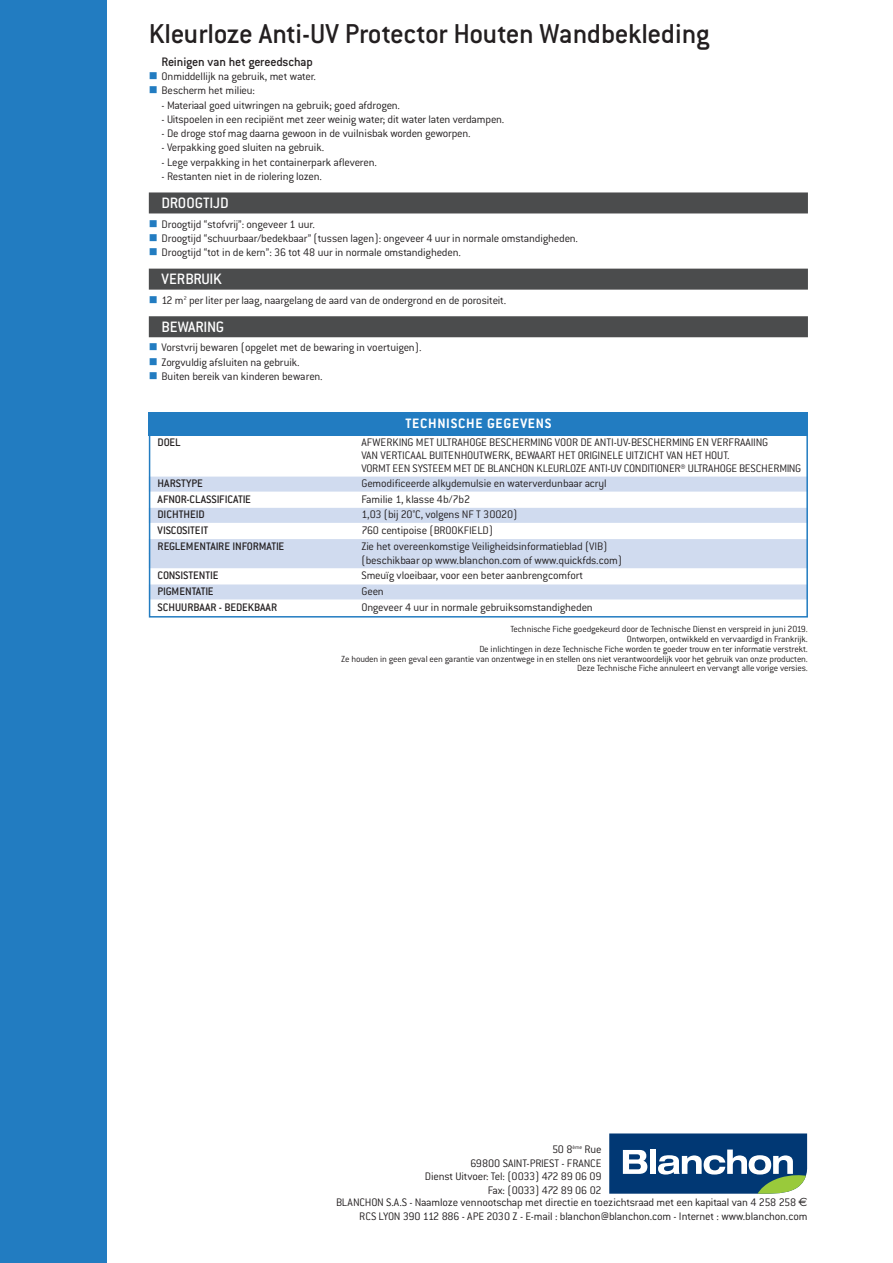
<style>
.page{position:relative;width:893px;height:1263px;background:#fff}
.page>*{position:absolute;margin:0;border:0;box-sizing:border-box;transform-origin:0 0}
.t1{font:500 30px "Conduit ITC";letter-spacing:-.015em;color:#231f20}
.t2{font:500 16.5px "Conduit ITC";letter-spacing:-.015em;color:#fff}
.t3{font:700 15px "Conduit ITC";letter-spacing:.05em;color:#fff}
.t4{font:500 13.5px "Conduit ITC";letter-spacing:-.015em;color:#231f20}
.t5{font:300 12px/14.2px "Conduit ITC";letter-spacing:-.015em;color:#231f20}
.t6{font:500 12px "Conduit ITC";color:#231f20}
.t7{font:500 12px "Conduit ITC";letter-spacing:-.02em;color:#231f20}
.t8{font:300 9.75px/9.8px "Conduit ITC";letter-spacing:-.015em;color:#231f20;text-align:right}
.s1{font-family:"Euro Sans";font-weight:400}
</style>
<div class="page">
<div style="left:0;top:0;width:106px;height:1263px;background:#227cc1"></div>
<svg style="left:609px;top:1133px;width:198px;height:61px"></svg>
<div style="left:149px;top:412px;width:659px;height:23px;background:#227cc1"></div>
<div style="left:149px;top:477px;width:659px;height:15px;background:#d0dbef"></div>
<div style="left:149px;top:508px;width:659px;height:15px;background:#d0dbef"></div>
<div style="left:149px;top:539px;width:659px;height:15px;background:#d0dbef"></div>
<div style="left:149px;top:553px;width:659px;height:15px;background:#d0dbef"></div>
<div style="left:149px;top:584px;width:659px;height:15px;background:#d0dbef"></div>
<div style="left:149px;top:412px;width:659px;height:205px;border:2px solid #227cc1"></div>
<div style="left:149px;top:192px;width:659px;height:21px;background:#4b4c4d"></div>
<div style="left:149px;top:269px;width:659px;height:21px;background:#4b4c4d"></div>
<div style="left:149px;top:316px;width:659px;height:21px;background:#4b4c4d"></div>
<h1 class="t1" style="left:149px;top:24px;width:562px">Kleurloze Anti-UV Protector Houten Wandbekleding</h1>
<p class="t4" style="left:162px;top:57px;width:153px">Reinigen van het gereedschap</p>
<p class="t5" style="left:162px;top:71px;width:156px">Onmiddellijk na gebruik, met water.<br>Bescherm het milieu:</p>
<p class="t5" style="left:162px;top:99px;width:240px">- Materiaal goed uitwringen na gebruik; goed afdrogen.</p>
<p class="t5" style="left:162px;top:113px;width:344px">- Uitspoelen in een recipiënt met zeer weinig water; dit water laten verdampen.</p>
<p class="t5" style="left:162px;top:128px;width:311px">- De droge stof mag daarna gewoon in de vuilnisbak worden geworpen.</p>
<p class="t5" style="left:162px;top:142px;width:164px">- Verpakking goed sluiten na gebruik.</p>
<p class="t5" style="left:162px;top:156px;width:217px">- Lege verpakking in het containerpark afleveren.</p>
<p class="t5" style="left:162px;top:170px;width:162px">- Restanten niet in de riolering lozen.</p>
<h2 class="t2" style="left:162px;top:198px;width:69px">DROOGTIJD</h2>
<p class="t5" style="left:162px;top:218px;width:418px">Droogtijd “stofvrij”: ongeveer 1 uur.<br>Droogtijd “schuurbaar/bedekbaar” (tussen lagen): ongeveer 4 uur in normale omstandigheden.<br>Droogtijd “tot in de kern”: 36 tot 48 uur in normale omstandigheden.</p>
<h2 class="t2" style="left:162px;top:274px;width:62px">VERBRUIK</h2>
<p class="t5" style="left:162px;top:294px;width:346px">12 m<sup>2</sup> per liter per laag, naargelang de aard van de ondergrond en de porositeit.</p>
<h2 class="t2" style="left:162px;top:322px;width:64px">BEWARING</h2>
<p class="t5" style="left:162px;top:342px;width:261px">Vorstvrij bewaren (opgelet met de bewaring in voertuigen).<br>Zorgvuldig afsluiten na gebruik.<br>Buiten bereik van kinderen bewaren.</p>
<p class="t3" style="left:405px;top:419px;width:148px">TECHNISCHE GEGEVENS</p>
<p class="t6" style="left:158px;top:439px;width:25px">DOEL</p>
<p class="t5" style="left:361px;top:438px;width:441px;line-height:12.6px">AFWERKING MET ULTRAHOGE BESCHERMING VOOR DE ANTI-UV-BESCHERMING EN VERFRAAIING<br>VAN VERTICAAL BUITENHOUTWERK, BEWAART HET ORIGINELE UITZICHT VAN HET HOUT.<br>VORMT EEN SYSTEEM MET DE BLANCHON KLEURLOZE ANTI-UV CONDITIONER® ULTRAHOGE BESCHERMING</p>
<p class="t6" style="left:158px;top:480px;width:47px">HARSTYPE</p>
<p class="t5" style="left:361px;top:478px;width:247px">Gemodificeerde alkydemulsie en waterverdunbaar acryl</p>
<p class="t6" style="left:158px;top:495px;width:95px">AFNOR-CLASSIFICATIE</p>
<p class="t5" style="left:361px;top:493px;width:110px">Familie 1, klasse 4b/7b2</p>
<p class="t6" style="left:158px;top:511px;width:49px">DICHTHEID</p>
<p class="t5" style="left:361px;top:509px;width:157px">1,03 (bij 20°C, volgens NF T 30020)</p>
<p class="t6" style="left:158px;top:527px;width:52px">VISCOSITEIT</p>
<p class="t5" style="left:361px;top:525px;width:133px">760 centipoise (BROOKFIELD)</p>
<p class="t6" style="left:158px;top:542px;width:128px">REGLEMENTAIRE INFORMATIE</p>
<p class="t5" style="left:361px;top:540px;width:262px">Zie het overeenkomstige Veiligheidsinformatieblad (VIB) (beschikbaar op www.blanchon.com of www.quickfds.com)</p>
<p class="t6" style="left:158px;top:572px;width:62px">CONSISTENTIE</p>
<p class="t5" style="left:361px;top:570px;width:223px">Smeuïg vloeibaar, voor een beter aanbrengcomfort</p>
<p class="t7" style="left:158px;top:588px;width:58px">PIGMENTATIE</p>
<p class="t5" style="left:361px;top:586px;width:24px">Geen</p>
<p class="t6" style="left:158px;top:603px;width:121px">SCHUURBAAR - BEDEKBAAR</p>
<p class="t5" style="left:361px;top:601px;width:233px">Ongeveer 4 uur in normale gebruiksomstandigheden</p>
<p class="t8" style="left:341px;top:625px;width:468px">Technische Fiche goedgekeurd door de Technische Dienst en verspreid in juni 2019.<br>Ontworpen, ontwikkeld en vervaardigd in Frankrijk.<br>De inlichtingen in deze Technische Fiche worden te goeder trouw en ter informatie verstrekt.<br>Ze houden in geen geval een garantie van onzentwege in en stellen ons niet verantwoordelijk voor het gebruik van onze producten.<br>Deze Technische Fiche annuleert en vervangt alle vorige versies.</p>
<p class="t5" style="left:552px;top:1144px;width:51px">50 8<sup>ème</sup> Rue</p>
<p class="t5" style="left:470px;top:1157px;width:133px">69800 SAINT-PRIEST - FRANCE</p>
<p class="t5" style="left:425px;top:1171px;width:178px">Dienst Uitvoer: Tel: (0033) 472 89 06 09</p>
<p class="t5" style="left:488px;top:1184px;width:115px">Fax: (0033) 472 89 06 02</p>
<p class="t5" style="left:336px;top:1196px;width:473px">BLANCHON S.A.S - Naamloze vennootschap met directie en toezichtsraad met een kapitaal van 4 258 258 <span class="s1">€</span></p>
<p class="t5" style="left:359px;top:1210px;width:450px">RCS LYON 390 112 886 - APE 2030 Z - E-mail : blanchon@blanchon.com - Internet : www.blanchon.com</p>
</div>
